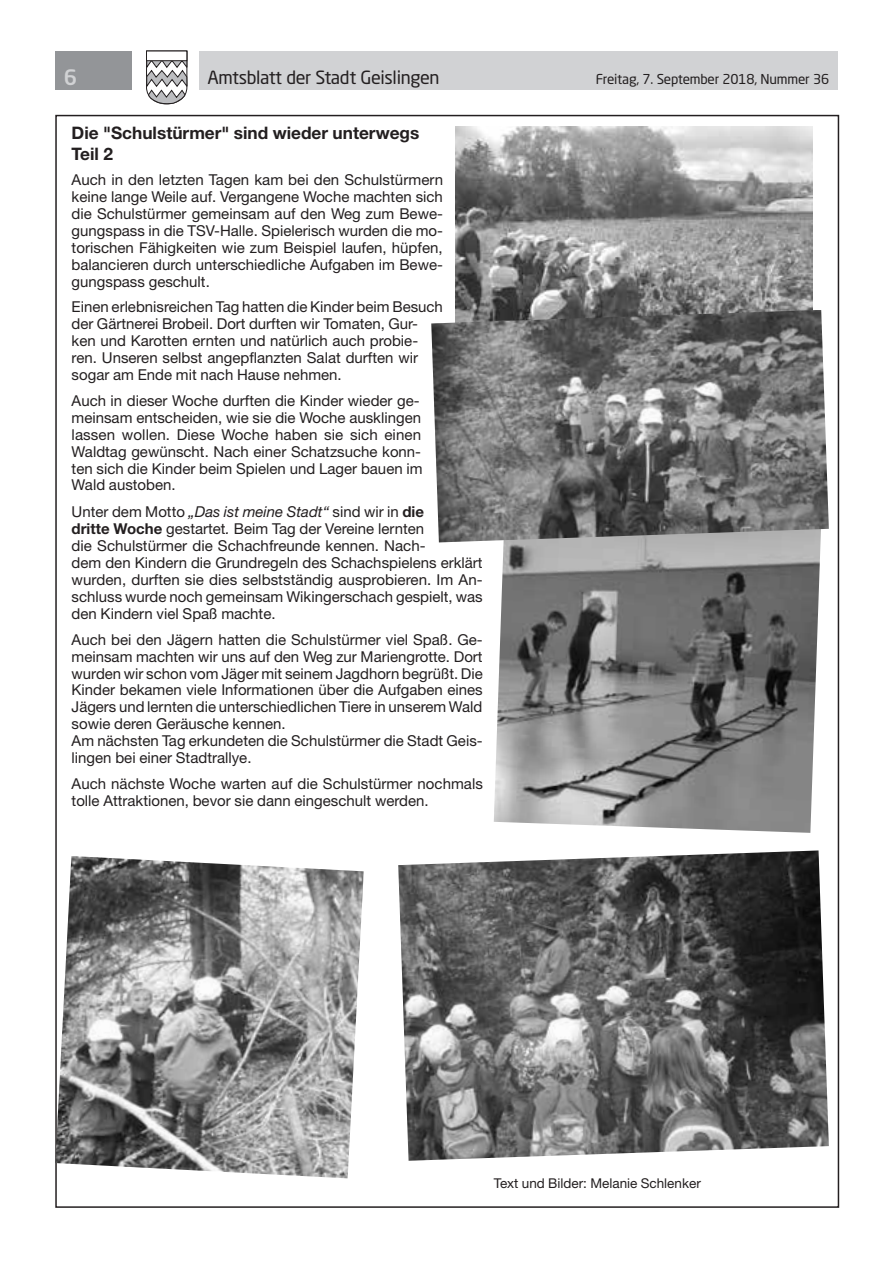
<style>
.page{position:relative;width:893px;height:1263px;background:#fff}
.page>*{position:absolute;margin:0;border:0;box-sizing:border-box;transform-origin:0 0}
.t1{font:500 21px "Neo Sans Std";color:#d1d2d4}
.t2{font:18px "Neo Sans Std";letter-spacing:-.02em;color:#231f20}
.t3{font:700 17.25px/20.5px "Helvetica Neue LT Std";color:#231f20}
.t4{font:15px/17px "Helvetica Neue LT Std";color:#231f20}
.t5{font:13.5px "Neo Sans Std";letter-spacing:-.015em;color:#231f20}
.t6{font:13.5px "Helvetica Neue LT Std";color:#231f20}
.s1{font-style:italic}
.s2{font-weight:700}
</style>
<div class="page">
<div style="left:199px;top:51px;width:639px;height:38px;background:#d1d2d4"></div>
<div style="left:55px;top:51px;width:77px;height:38px;background:#939598"></div>
<svg style="left:146px;top:50px;width:42px;height:55px"></svg>
<div style="left:146px;top:51px;width:41px;height:10px;background:#fff;border:1px solid #231f20"></div>
<img style="left:494px;top:542px;width:327px;height:291px">
<img style="left:456px;top:127px;width:356px;height:183px">
<img style="left:398px;top:850px;width:431px;height:311px">
<img style="left:431px;top:310px;width:398px;height:232px">
<img style="left:55px;top:856px;width:309px;height:322px">
<h1 class="t1" style="left:64px;top:64px;width:15px">6</h1>
<p class="t2" style="left:207px;top:66px;width:234px">Amtsblatt der Stadt Geislingen</p>
<p class="t5" style="left:596px;top:71px;width:235px">Freitag, 7. September 2018, Nummer 36</p>
<p class="t3" style="left:72px;top:122px;width:349px">Die "Schulstürmer" sind wieder unterwegs<br>Teil 2</p>
<p class="t4" style="left:72px;top:171px;width:373px;text-align:justify">Auch in den letzten Tagen kam bei den Schulstürmern keine lange Weile auf. Vergangene Woche machten sich die Schulstürmer gemeinsam auf den Weg zum Bewe&shy;gungspass in die TSV-Halle. Spielerisch wurden die mo&shy;torischen Fähigkeiten wie zum Beispiel laufen, hüpfen, balancieren durch unterschiedliche Aufgaben im Bewe&shy;gungspass geschult.</p>
<p class="t4" style="left:72px;top:298px;width:373px">Einen erlebnisreichen Tag hatten die Kinder beim Besuch der Gärtnerei Brobeil. Dort durften wir Tomaten, Gur&shy;ken und Karotten ernten und natürlich auch probie&shy;ren. Unseren selbst angepflanzten Salat durften wir sogar am Ende mit nach Hause nehmen.</p>
<p class="t4" style="left:72px;top:392px;width:353px">Auch in dieser Woche durften die Kinder wieder ge&shy;meinsam entscheiden, wie sie die Woche ausklingen lassen wollen. Diese Woche haben sie sich einen Waldtag gewünscht. Nach einer Schatzsuche konn&shy;ten sich die Kinder beim Spielen und Lager bauen im Wald austoben.</p>
<p class="t4" style="left:72px;top:503px;width:413px">Unter dem Motto <span class="s1">„Das ist meine Stadt“</span> sind wir in <span class="s2">die<br>dritte Woche</span> gestartet<span class="s1">.</span> Beim Tag der Vereine lernten<br>die Schulstürmer die Schachfreunde kennen. Nach-<br>dem den Kindern die Grundregeln des Schachspielens erklärt wurden, durften sie dies selbstständig ausprobieren. Im An&shy;schluss wurde noch gemeinsam Wikingerschach gespielt, was den Kindern viel Spaß machte.</p>
<p class="t4" style="left:72px;top:631px;width:413px">Auch bei den Jägern hatten die Schulstürmer viel Spaß. Ge&shy;meinsam machten wir uns auf den Weg zur Mariengrotte. Dort wurden wir schon vom Jäger mit seinem Jagdhorn begrüßt. Die Kinder bekamen viele Informationen über die Aufgaben eines Jägers und lernten die unterschiedlichen Tiere in unserem Wald sowie deren Geräusche kennen.<br>Am nächsten Tag erkundeten die Schulstürmer die Stadt Geis&shy;lingen bei einer Stadtrallye.</p>
<p class="t4" style="left:72px;top:775px;width:413px">Auch nächste Woche warten auf die Schulstürmer nochmals tolle Attraktionen, bevor sie dann eingeschult werden.</p>
<p class="t6" style="left:494px;top:1175px;width:209px">Text und Bilder: Melanie Schlenker</p>
</div>
